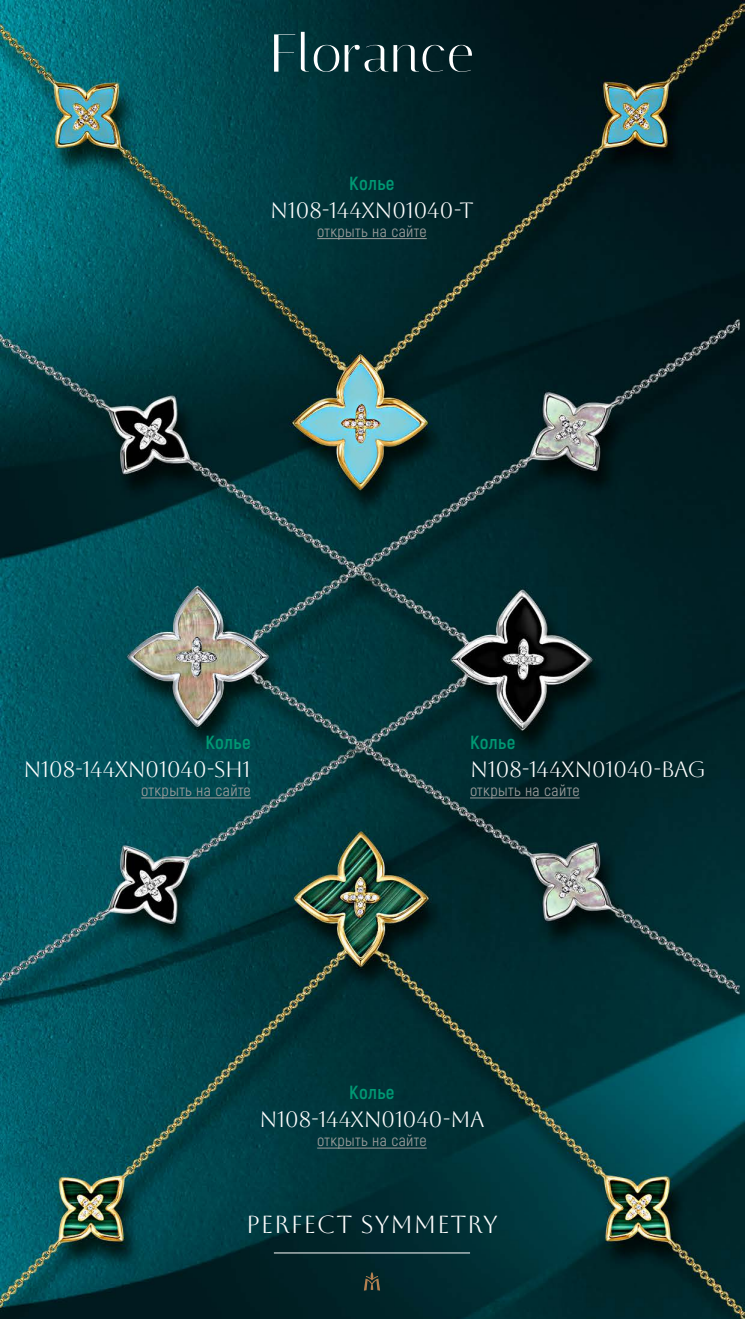
<style>
.page{position:relative;width:745px;height:1319px;background:#fff}
.page>*{position:absolute;margin:0;border:0;box-sizing:border-box;transform-origin:0 0}
.t1{font:53.12px "Italiana";letter-spacing:.02em;color:#fff}
.t2{font:24.5px "Aboreto";letter-spacing:.03em;color:#fff}
.t3{font:22px "Aboreto";letter-spacing:-.025em;color:#fff}
.t4{font:700 19px "Akrobat";letter-spacing:.025em;color:#009873}
.t5{font:16px "Akrobat";letter-spacing:.025em;color:#9d9d9c}
</style>
<div class="page">
<img style="left:0;top:0;width:744px;height:1318px">
<hr style="left:274px;top:1252px;width:195px;height:1px;background:#fff">
<hr style="left:317px;top:238px;width:109px;height:1px;background:#9d9d9c">
<hr style="left:317px;top:1147px;width:109px;height:1px;background:#9d9d9c">
<hr style="left:469px;top:797px;width:110px;height:1px;background:#9d9d9c">
<hr style="left:141px;top:797px;width:110px;height:1px;background:#9d9d9c">
<svg style="left:363px;top:1271px;width:17px;height:19px"></svg>
<h1 class="t1" style="left:270px;top:22px;width:205px">Florance</h1>
<p class="t4" style="left:349px;top:171px;width:47px">Колье</p>
<p class="t3" style="left:270px;top:197px;width:203px">N108-144XN 01040-T</p>
<p class="t5" style="left:317px;top:222px;width:111px">открыть на сайте</p>
<p class="t4" style="left:205px;top:730px;width:47px">Колье</p>
<p class="t3" style="left:23px;top:756px;width:229px">N108-144XN 01040-SH1</p>
<p class="t5" style="left:141px;top:781px;width:111px">открыть на сайте</p>
<p class="t4" style="left:469px;top:730px;width:47px">Колье</p>
<p class="t3" style="left:469px;top:756px;width:237px">N108-144XN 01040-BAG</p>
<p class="t5" style="left:469px;top:781px;width:111px">открыть на сайте</p>
<p class="t4" style="left:349px;top:1080px;width:47px">Колье</p>
<p class="t3" style="left:259px;top:1106px;width:208px">N108-144XN 01040-MA</p>
<p class="t5" style="left:317px;top:1131px;width:111px">открыть на сайте</p>
<p class="t2" style="left:246px;top:1209px;width:253px">PERFECT SYMMETRY</p>
</div>
